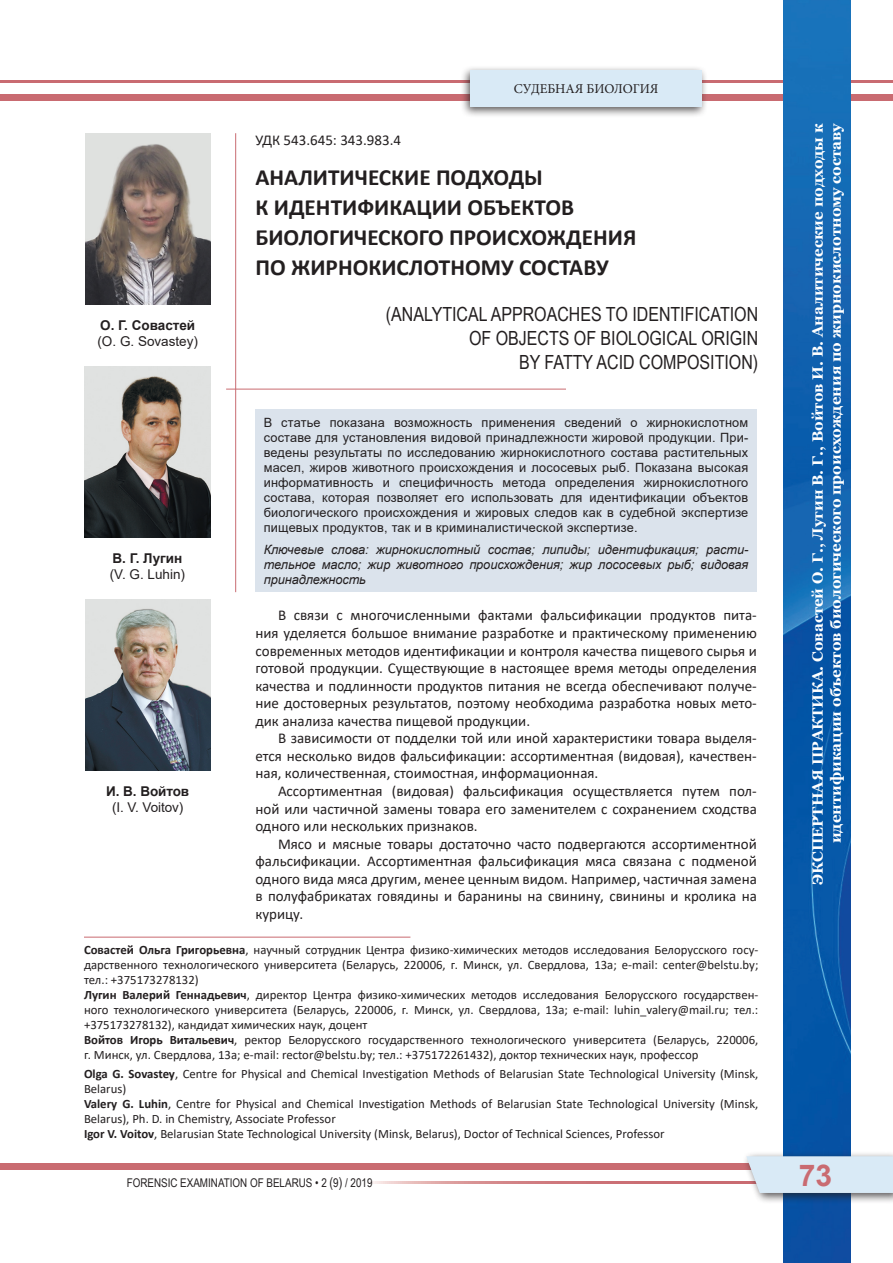
<style>
.page{position:relative;width:893px;height:1263px;background:#fff}
.page>*{position:absolute;margin:0;border:0;box-sizing:border-box;transform-origin:0 0}
.t1{font:700 30px "Arial";color:#c96b71}
.t2{font:700 23.25px/30px "Calibri";color:#231f20}
.t3{font:19.5px/24px "Arial Narrow";color:#231f20;text-align:right}
.t4{font:15px/17.5px "Calibri";color:#231f20;text-align:justify}
.t5{font:700 15px/18px "Georgia";color:#fff;text-align:right}
.t6{font:13.5px "Arial";color:#231f20}
.t7{font:700 13.5px "Arial";color:#231f20}
.t8{font:13.5px "Minion Pro";color:#231f20}
.t9{font:12.75px/15px "Calibri";color:#231f20}
.t10{font:12.75px/15px "Arial";letter-spacing:.015em;color:#231f20;text-align:justify}
.t11{font:italic 12.75px/15px "Arial";letter-spacing:-.005em;color:#231f20;text-align:justify}
.t12{font:12px "Arial Narrow";color:#231f20}
.s1{font-weight:700}
.s2{font-size:13.5px}
</style>
<div class="page">
<svg style="left:371px;top:1181px;width:371px;height:2px"></svg>
<hr style="left:0;top:81px;width:892px;height:2px;background:#c96b71">
<div style="left:1px;top:1163px;width:892px;height:7px;background:#c96b71"></div>
<div style="left:0;top:94px;width:893px;height:7px;background:#c96b71"></div>
<img style="left:784px;top:0;width:66px;height:1262px">
<div style="left:742px;top:1151px;width:151px;height:53px;background:#231f20;opacity:.75"></div>
<svg style="left:746px;top:1156px;width:147px;height:37px;background:#d8e7f3"></svg>
<div style="left:460px;top:65px;width:247px;height:53px;background:#231f20;opacity:.75"></div>
<div style="left:471px;top:70px;width:231px;height:37px;background:#d9eaf6"></div>
<hr style="left:84px;top:937px;width:326px;height:1px;background:#c96b71">
<div style="left:255px;top:409px;width:502px;height:183px;background:#dbe3ec"></div>
<img style="left:85px;top:134px;width:125px;height:170px">
<img style="left:84px;top:367px;width:126px;height:170px">
<img style="left:85px;top:600px;width:125px;height:170px">
<hr style="left:226px;top:389px;width:340px;height:1px;background:#c96b71">
<hr style="left:235px;top:133px;width:1px;height:459px;background:#c96b71">
<p class="t4" style="left:255px;top:131px;width:147px">УДК 543.645: 343.983.4</p>
<p class="t8" style="left:514px;top:80px;width:146px">СУДЕБНАЯ БИОЛОГИЯ</p>
<p class="t7" style="left:100px;top:316px;width:97px">О. Г. Совастей</p>
<p class="t6" style="left:97px;top:332px;width:102px">(O. G. Sovastey)</p>
<p class="t7" style="left:113px;top:549px;width:71px">В. Г. Лугин</p>
<p class="t6" style="left:110px;top:565px;width:77px">(V. G. Luhin)</p>
<p class="t7" style="left:106px;top:782px;width:85px">И. В. Войтов</p>
<p class="t6" style="left:112px;top:798px;width:73px">(I. V. Voitov)</p>
<h2 class="t2" style="left:255px;top:162px;width:382px">АНАЛИТИЧЕСКИЕ ПОДХОДЫ<br>К ИДЕНТИФИКАЦИИ ОБЪЕКТОВ<br>БИОЛОГИЧЕСКОГО ПРОИСХОЖДЕНИЯ<br>ПО ЖИРНОКИСЛОТНОМУ СОСТАВУ</h2>
<h3 class="t3" style="left:386px;top:301px;width:374px">(ANALYTICAL APPROACHES TO IDENTIFICATION<br>OF OBJECTS OF BIOLOGICAL ORIGIN<br>BY FATTY ACID COMPOSITION)</h3>
<p class="t10" style="left:264px;top:415px;width:486px">В статье показана возможность применения сведений о жирнокислотном составе для установления видовой принадлежности жировой продукции. При&shy;ведены результаты по исследованию жирнокислотного состава растительных масел, жиров животного происхождения и лососевых рыб. Показана высокая информативность и специфичность метода определения жирнокислотного состава, которая позволяет его использовать для идентификации объектов биологического происхождения и жировых следов как в судебной экспертизе пищевых продуктов, так и в криминалистической экспертизе.</p>
<p class="t11" style="left:264px;top:542px;width:486px">Ключевые слова: жирнокислотный состав; липиды; идентификация; расти&shy;тельное масло; жир животного происхождения; жир лососевых рыб; видовая принадлежность</p>
<p class="t4" style="left:255px;top:606px;width:503px;text-indent:23px">В связи с многочисленными фактами фальсификации продуктов пита&shy;ния уделяется большое внимание разработке и практическому применению современных методов идентификации и контроля качества пищевого сырья и готовой продукции. Существующие в настоящее время методы определения качества и подлинности продуктов питания не всегда обеспечивают получе&shy;ние достоверных результатов, поэтому необходима разработка новых мето&shy;дик анализа качества пищевой продукции.</p>
<p class="t4" style="left:255px;top:729px;width:503px;text-indent:23px">В зависимости от подделки той или иной характеристики товара выделя&shy;ется несколько видов фальсификации: ассортиментная (видовая), качествен&shy;ная, количественная, стоимостная, информационная.</p>
<p class="t4" style="left:255px;top:782px;width:503px;text-indent:23px">Ассортиментная (видовая) фальсификация осуществляется путем пол&shy;ной или частичной замены товара его заменителем с сохранением сходства одного или нескольких признаков.</p>
<p class="t4" style="left:255px;top:834px;width:503px;text-indent:23px">Мясо и мясные товары достаточно часто подвергаются ассортиментной фальсификации. Ассортиментная фальсификация мяса связана с подменой одного вида мяса другим, менее ценным видом. Например, частичная замена в полуфабрикатах говядины и баранины на свинину, свинины и кролика на курицу.</p>
<p class="t9" style="left:84px;top:942px;width:676px"><span class="s1">Совастей Ольга Григорьевна</span>, научный сотрудник Центра физико-химических методов исследования Белорусского госу&shy;дарственного технологического университета (Беларусь, 220006, г. Минск, ул. Свердлова, 13а; e-mail: center@belstu.by; тел.: +375173278132)<br><span class="s1">Лугин Валерий Геннадьевич</span>, директор Центра физико-химических методов исследования Белорусского государствен&shy;ного технологического университета (Беларусь, 220006, г. Минск, ул. Свердлова, 13а; e-mail: luhin_valery@mail.ru; тел.: +375173278132), кандидат химических наук, доцент<br><span class="s1">Войтов Игорь Витальевич</span>, ректор Белорусского государственного технологического университета (Беларусь, 220006, г. Минск, ул. Свердлова, 13а; e-mail: rector@belstu.by; тел.: +375172261432), доктор технических наук, профессор</p>
<p class="t9" style="left:84px;top:1066px;width:676px"><span class="s1">Olga G. Sovastey</span>, Centre for Physical and Chemical Investigation Methods of Belarusian State Technological University (Minsk, Belarus)<br><span class="s1">Valery G. Luhin</span>, Centre for Physical and Chemical Investigation Methods of Belarusian State Technological University (Minsk, Belarus), Ph. D. in Chemistry, Associate Professor<br><span class="s1">Igor V. Voitov</span>, Belarusian State Technological University (Minsk, Belarus), Doctor of Technical Sciences, Professor</p>
<p class="t12" style="left:127px;top:1174px;width:247px">FORENSIC EXAMINATION OF BELARUS • 2 <span class="s2">(</span>9<span class="s2">)</span> / 2019</p>
<p class="t5" style="left:809px;top:885px;width:764px;rotate:-90deg">ЭКСПЕРТНАЯ ПРАКТИКА. Совастей О. Г., Лугин В. Г., Войтов И. В. Аналитические подходы к идентификации объектов биологического происхождения по жирнокислотному составу</p>
<h1 class="t1" style="left:799px;top:1154px;width:35px">73</h1>
</div>
